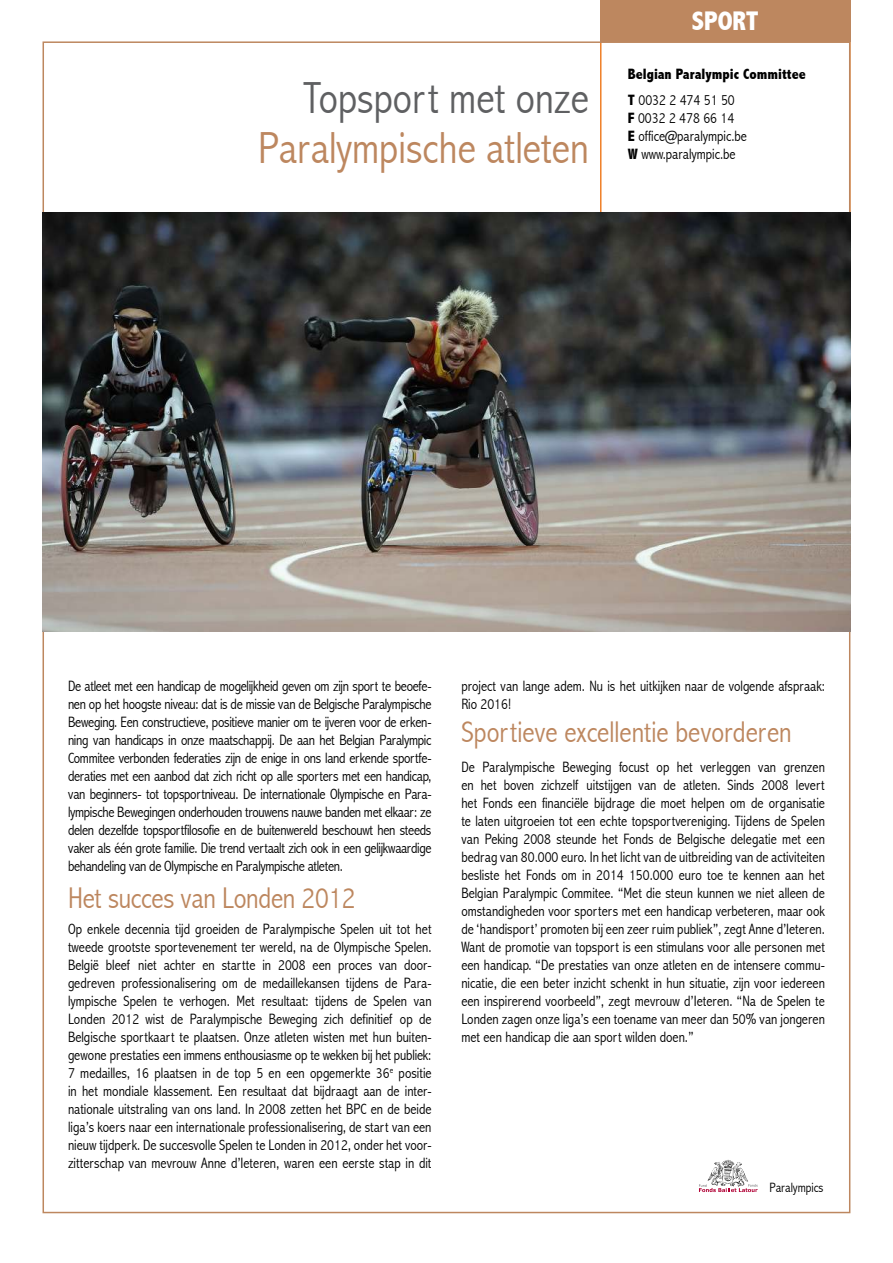
<style>
.page{position:relative;width:893px;height:1263px;background:#fff}
.page>*{position:absolute;margin:0;border:0;box-sizing:border-box;transform-origin:0 0}
.t1{font:300 condensed 45px "Abadi";color:#bd875f}
.t2{font:300 condensed 45px "Abadi";color:#5f6062}
.t3{font:300 condensed 30px "Abadi";color:#bd875f}
.t4{font:800 condensed 27px "Abadi";color:#fff}
.t5{font:300 condensed 15px/18px "Abadi";color:#000;text-align:justify}
.t6{font:800 condensed 15px/26.5px "Abadi";color:#000}
.t7{font:300 condensed 13.5px "Abadi";color:#000}
.s1{font-weight:300}
.s2{font-weight:800}
</style>
<div class="page">
<svg style="left:600px;top:42px;width:251px;height:184px"></svg>
<div style="left:600px;top:0;width:251px;height:42px;background:#bd875f"></div>
<svg style="left:699px;top:1160px;width:59px;height:32px"></svg>
<img style="left:43px;top:213px;width:807px;height:418px">
<h1 class="t2" style="left:303px;top:72px;width:287px">Topsport met onze</h1>
<h1 class="t1" style="left:258px;top:121px;width:332px">Paralympische atleten</h1>
<h3 class="t4" style="left:692px;top:5px;width:68px">SPORT</h3>
<p class="t6" style="left:628px;top:61px;width:179px">Belgian Paralympic Committee<br>T <span class="s1">0032 2 474 51 50</span></p>
<p class="t5" style="left:628px;top:109px;width:121px;text-align:left"><span class="s2">F</span> 0032 2 478 66 14<br><span class="s2">E</span> office@paralympic.be<br><span class="s2">W</span> www.paralympic.be</p>
<p class="t5" style="left:68px;top:677px;width:365px">De atleet met een handicap de mogelijkheid geven om zijn sport te beoefe&shy;nen op het hoogste niveau: dat is de missie van de Belgische Paralympische Beweging. Een constructieve, positieve manier om te ijveren voor de erken&shy;ning van handicaps in onze maatschappij. De aan het Belgian Paralympic Commitee verbonden federaties zijn de enige in ons land erkende sportfe&shy;deraties met een aanbod dat zich richt op alle sporters met een handicap, van beginners- tot topsportniveau. De internationale Olympische en Para&shy;lympische Bewegingen onderhouden trouwens nauwe banden met elkaar: ze delen dezelfde topsportfilosofie en de buitenwereld beschouwt hen steeds vaker als één grote familie. Die trend vertaalt zich ook in een gelijkwaardige behandeling van de Olympische en Paralympische atleten.</p>
<h2 class="t3" style="left:68px;top:880px;width:289px">Het succes van Londen 2012</h2>
<p class="t5" style="left:68px;top:920px;width:365px">Op enkele decennia tijd groeiden de Paralympische Spelen uit tot het tweede grootste sportevenement ter wereld, na de Olympische Spelen.<br>België bleef niet achter en startte in 2008 een proces van door&shy;gedreven professionalisering om de medaillekansen tijdens de Para&shy;lympische Spelen te verhogen. Met resultaat: tijdens de Spelen van Londen 2012 wist de Paralympische Beweging zich definitief op de Belgische sportkaart te plaatsen. Onze atleten wisten met hun buiten&shy;gewone prestaties een immens enthousiasme op te wekken bij het publiek:<br>7 medailles, 16 plaatsen in de top 5 en een opgemerkte 36<sup>e</sup> positie in het mondiale klassement. Een resultaat dat bijdraagt aan de inter&shy;nationale uitstraling van ons land. In 2008 zetten het BPC en de beide liga’s koers naar een internationale professionalisering, de start van een nieuw tijdperk. De succesvolle Spelen te Londen in 2012, onder het voor&shy;zitterschap van mevrouw Anne d’Ieteren, waren een eerste stap in dit</p>
<p class="t5" style="left:461px;top:677px;width:365px">project van lange adem. Nu is het uitkijken naar de volgende afspraak:<br>Rio 2016!</p>
<h2 class="t3" style="left:461px;top:714px;width:332px">Sportieve excellentie bevorderen</h2>
<p class="t5" style="left:461px;top:758px;width:365px">De Paralympische Beweging focust op het verleggen van grenzen en het boven zichzelf uitstijgen van de atleten. Sinds 2008 levert het Fonds een financiële bijdrage die moet helpen om de organisatie te laten uitgroeien tot een echte topsportvereniging. Tijdens de Spelen van Peking 2008 steunde het Fonds de Belgische delegatie met een bedrag van 80.000 euro. In het licht van de uitbreiding van de activiteiten besliste het Fonds om in 2014 150.000 euro toe te kennen aan het Belgian Paralympic Commitee. “Met die steun kunnen we niet alleen de omstandigheden voor sporters met een handicap verbeteren, maar ook de ‘handisport’ promoten bij een zeer ruim publiek”, zegt Anne d’Ieteren.<br>Want de promotie van topsport is een stimulans voor alle personen met een handicap. “De prestaties van onze atleten en de intensere commu&shy;nicatie, die een beter inzicht schenkt in hun situatie, zijn voor iedereen een inspirerend voorbeeld”, zegt mevrouw d’Ieteren. “Na de Spelen te Londen zagen onze liga’s een toename van meer dan 50% van jongeren met een handicap die aan sport wilden doen.”</p>
<p class="t7" style="left:769px;top:1180px;width:56px">Paralympics</p>
</div>
